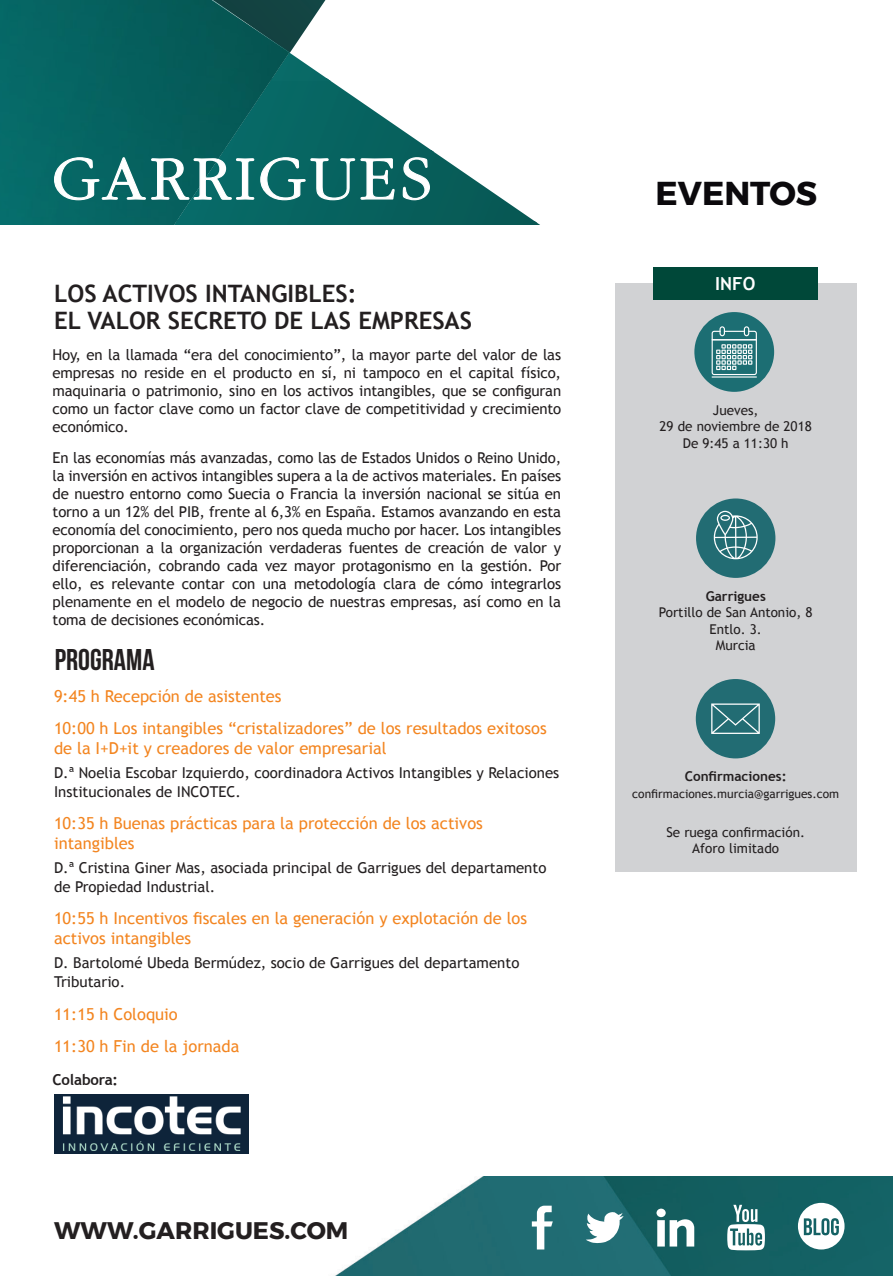
<style>
.page{position:relative;width:893px;height:1276px;background:#fff}
.page>*{position:absolute;margin:0;border:0;box-sizing:border-box;transform-origin:0 0}
.t1{font:700 33px "Montserrat";color:#0b090c}
.t2{font:700 30px "Bebas Neue";color:#231f20}
.t3{font:700 24px/27px "Trebuchet MS";color:#231f20}
.t4{font:700 23.85px "Montserrat";color:#231f20}
.t5{font:700 18px "Trebuchet MS";color:#fff}
.t6{font:16.5px/19.5px "Trebuchet MS";color:#f38520}
.t7{font:15px/18px "Trebuchet MS";color:#231f20}
.t8{font:700 15px "Trebuchet MS";letter-spacing:-.01em;color:#231f20}
.t9{font:13.5px/16.5px "Trebuchet MS";color:#231f20;text-align:center}
.t10{font:700 13.5px "Trebuchet MS";color:#231f20}
.t11{font:12px "Trebuchet MS";color:#231f20}
</style>
<div class="page">
<img style="left:334px;top:1176px;width:559px;height:100px">
<svg style="left:532px;top:1205px;width:21px;height:44px"></svg>
<svg style="left:586px;top:1210px;width:37px;height:33px"></svg>
<div style="left:656px;top:1208px;width:10px;height:9px;background:#fff;border-radius:50%"></div>
<svg style="left:657px;top:1219px;width:37px;height:27px"></svg>
<svg style="left:727px;top:1204px;width:38px;height:46px"></svg>
<svg style="left:289px;top:0;width:37px;height:6px"></svg>
<img style="left:289px;top:222px;width:251px;height:3px">
<img style="left:289px;top:152px;width:248px;height:71px">
<img style="left:289px;top:81px;width:145px;height:71px">
<img style="left:289px;top:6px;width:42px;height:75px">
<img style="left:0;top:0;width:289px;height:225px">
<svg style="left:54px;top:157px;width:200px;height:43px"></svg>
<svg style="left:260px;top:157px;width:135px;height:43px"></svg>
<svg style="left:403px;top:157px;width:27px;height:43px"></svg>
<svg style="left:798px;top:1202px;width:46px;height:47px"></svg>
<div style="left:615px;top:284px;width:241px;height:588px;background:#d1d2d4"></div>
<div style="left:653px;top:268px;width:165px;height:32px;background:#004839"></div>
<svg style="left:694px;top:312px;width:80px;height:80px"></svg>
<div style="left:696px;top:679px;width:79px;height:79px;background:#226c73;border-radius:50%"></div>
<svg style="left:711px;top:703px;width:49px;height:31px"></svg>
<div style="left:696px;top:498px;width:79px;height:80px;background:#226c73;border-radius:50%"></div>
<svg style="left:714px;top:511px;width:44px;height:48px"></svg>
<img style="left:54px;top:1094px;width:195px;height:59px">
<p class="t3" style="left:54px;top:280px;width:419px">LOS ACTIVOS INTANGIBLES:<br>EL VALOR SECRETO DE LAS EMPRESAS</p>
<p class="t7" style="left:53px;top:346px;width:510px;text-align:justify">Hoy, en la llamada “era del conocimiento”, la mayor parte del valor de las empresas no reside en el producto en sí, ni tampoco en el capital físico, maquinaria o patrimonio, sino en los activos intangibles, que se configuran como un factor clave como un factor clave de competitividad y crecimiento económico.</p>
<p class="t7" style="left:53px;top:448px;width:510px;text-align:justify">En las economías más avanzadas, como las de Estados Unidos o Reino Unido, la inversión en activos intangibles supera a la de activos materiales. En países de nuestro entorno como Suecia o Francia la inversión nacional se sitúa en torno a un 12% del PIB, frente al 6,3% en España. Estamos avanzando en esta economía del conocimiento, pero nos queda mucho por hacer. Los intangibles proporcionan a la organización verdaderas fuentes de creación de valor y diferenciación, cobrando cada vez mayor protagonismo en la gestión. Por ello, es relevante contar con una metodología clara de cómo integrarlos plenamente en el modelo de negocio de nuestras empresas, así como en la toma de decisiones económicas.</p>
<p class="t2" style="left:55px;top:643px;width:101px">PROGRAMA</p>
<p class="t6" style="left:54px;top:687px;width:229px">9:45 h Recepción de asistentes</p>
<p class="t6" style="left:54px;top:719px;width:494px">10:00 h Los intangibles “cristalizadores” de los resultados exitosos de la I+D+it y creadores de valor empresarial</p>
<p class="t7" style="left:54px;top:763px;width:507px;line-height:19.5px">D.ª Noelia Escobar Izquierdo, coordinadora Activos Intangibles y Relaciones<br>Institucionales de INCOTEC.</p>
<p class="t6" style="left:54px;top:814px;width:430px">10:35 h Buenas prácticas para la protección de los activos intangibles</p>
<p class="t7" style="left:54px;top:858px;width:494px;line-height:19.5px">D.ª Cristina Giner Mas, asociada principal de Garrigues del departamento de Propiedad Industrial.</p>
<p class="t6" style="left:54px;top:909px;width:475px">10:55 h Incentivos fiscales en la generación y explotación de los activos intangibles</p>
<p class="t7" style="left:54px;top:953px;width:467px;line-height:19.5px">D. Bartolomé Ubeda Bermúdez, socio de Garrigues del departamento<br>Tributario.</p>
<p class="t6" style="left:54px;top:1004px;width:125px">11:15 h Coloquio</p>
<p class="t6" style="left:54px;top:1036px;width:187px">11:30 h Fin de la jornada</p>
<p class="t8" style="left:53px;top:1070px;width:67px">Colabora:</p>
<p class="t4" style="left:54px;top:1211px;width:296px">WWW.GARRIGUES.COM</p>
<p class="t1" style="left:656px;top:167px;width:163px">EVENTOS</p>
<p class="t5" style="left:715px;top:272px;width:42px">INFO</p>
<p class="t9" style="left:713px;top:402px;width:47px">Jueves,</p>
<p class="t9" style="left:660px;top:418px;width:154px">29 de noviembre de 2018</p>
<p class="t9" style="left:683px;top:435px;width:107px">De 9:45 a 11:30 h</p>
<p class="t10" style="left:706px;top:587px;width:62px">Garrigues</p>
<p class="t9" style="left:659px;top:604px;width:155px">Portillo de San Antonio, 8<br>Entlo. 3.</p>
<p class="t9" style="left:716px;top:637px;width:41px">Murcia</p>
<p class="t10" style="left:685px;top:767px;width:103px">Confirmaciones:</p>
<p class="t11" style="left:632px;top:786px;width:208px">confirmaciones.murcia@garrigues.com</p>
<p class="t9" style="left:666px;top:824px;width:140px">Se ruega confirmación.</p>
<p class="t9" style="left:692px;top:840px;width:88px">Aforo limitado</p>
</div>
